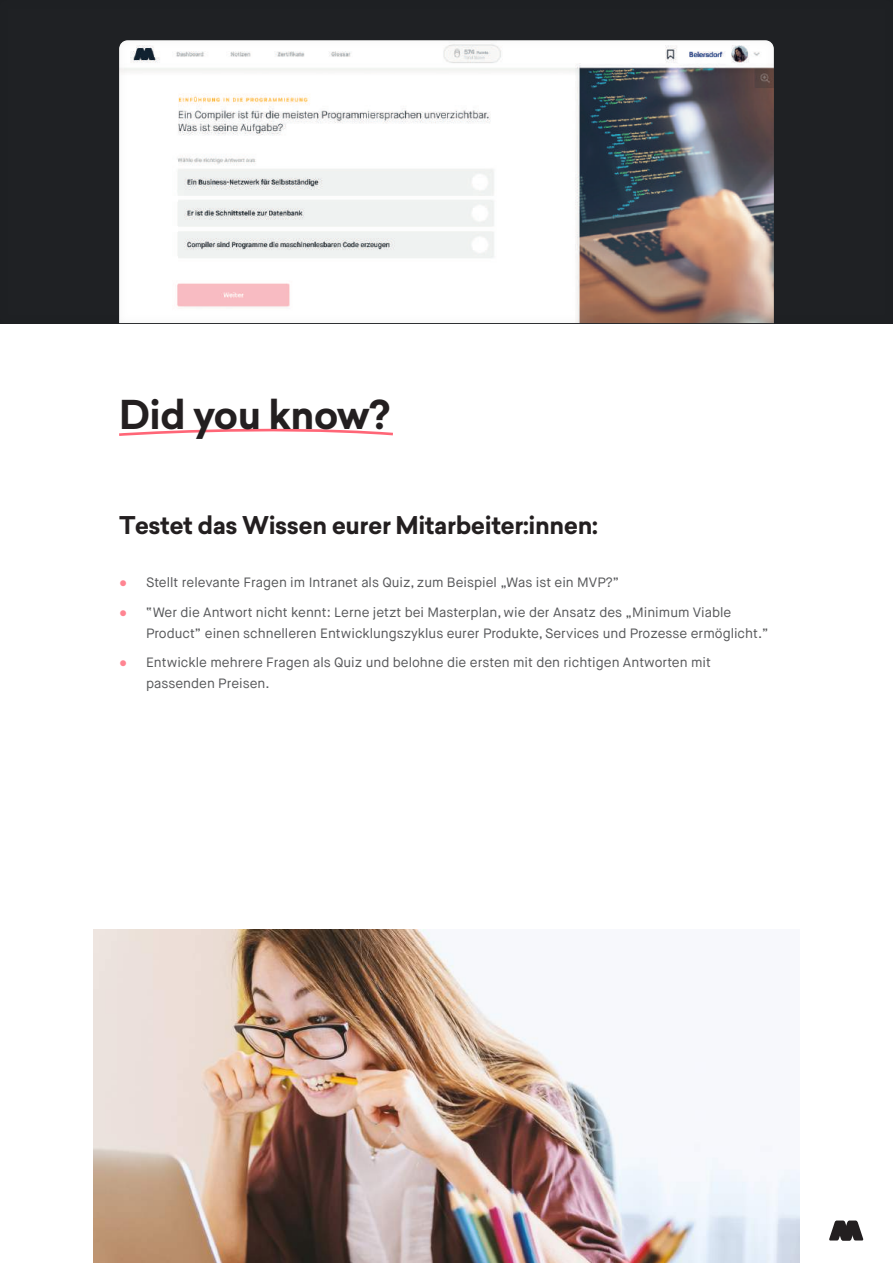
<style>
.page{position:relative;width:893px;height:1263px;background:#fff}
.page>*{position:absolute;margin:0;border:0;box-sizing:border-box;transform-origin:0 0}
.t1{font:700 39px "Sailec";letter-spacing:-.02em;color:#231f20}
.t2{font:700 24px "Sailec";letter-spacing:-.02em;color:#231f20}
.t3{font:13.5px/21px "Maison Neue";color:#57585a}
.s1{font-family:"Impact";color:#ff8592}
</style>
<div class="page">
<svg style="left:829px;top:1221px;width:34px;height:19px"></svg>
<div style="left:0;top:0;width:893px;height:324px;background:#1f2124"></div>
<svg style="left:119px;top:428px;width:274px;height:8px"></svg>
<div style="left:119px;top:40px;width:657px;height:285px;background:#ebebeb;opacity:.75"></div>
<img style="left:94px;top:929px;width:705px;height:334px">
<h1 class="t1" style="left:119px;top:387px;width:272px">Did you know?</h1>
<h2 class="t2" style="left:119px;top:508px;width:481px">Testet das Wissen eurer Mitarbeiter:innen:</h2>
<p class="t3" style="left:119px;top:572px;width:502px"><span class="s1">●</span> Stellt relevante Fragen im Intranet als Quiz, zum Beispiel „Was ist ein MVP?”</p>
<p class="t3" style="left:146px;top:601px;width:624px;text-indent:-27px"><span class="s1">●</span> “Wer die Antwort nicht kennt: Lerne jetzt bei Masterplan, wie der Ansatz des „Minimum Viable<br>Product” einen schnelleren Entwicklungszyklus eurer Produkte, Services und Prozesse ermöglicht.”</p>
<p class="t3" style="left:146px;top:652px;width:566px;text-indent:-27px"><span class="s1">●</span> Entwickle mehrere Fragen als Quiz und belohne die ersten mit den richtigen Antworten mit passenden Preisen.</p>
</div>
